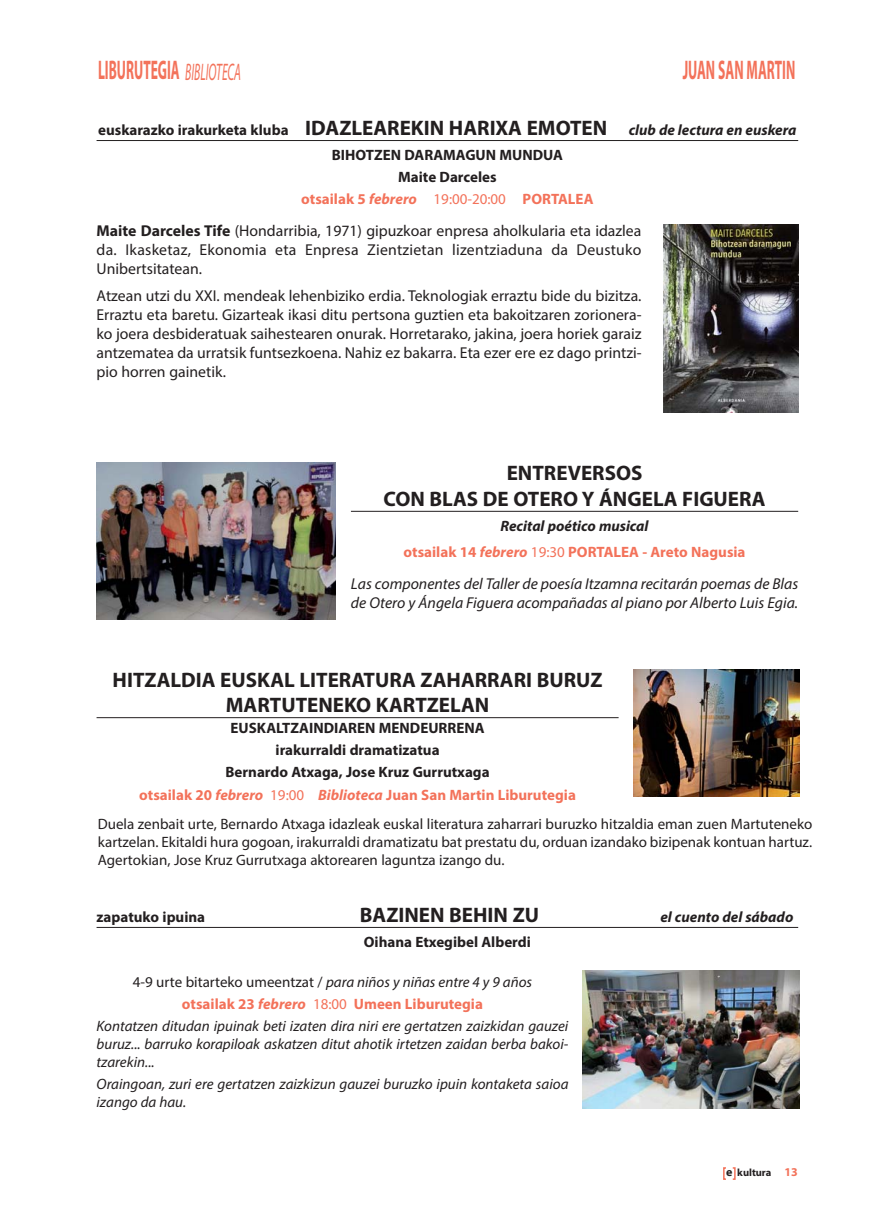
<style>
.page{position:relative;width:876px;height:1217px;background:#fff}
.page>*{position:absolute;margin:0;border:0;box-sizing:border-box;transform-origin:0 0}
.t1{font:700 27px "Myriad Pro";color:#f3725a;scale:.5 1}
.t2{font:700 21px/25.2px "Myriad Pro";color:#231f20;text-align:center}
.t3{font:15.75px/18.9px "Myriad Pro";color:#231f20;text-align:justify}
.t4{font:italic 15.75px/18.9px "Myriad Pro";color:#231f20}
.t5{font:italic 15px/22.2px "Myriad Pro";color:#231f20}
.t6{font:700 15px/22.2px "Myriad Pro";color:#231f20;text-align:center}
.t7{font:15px/18px "Myriad Pro";color:#231f20;text-align:justify}
.t8{font:700 15px/22.2px "Myriad Pro";color:#f3725a;text-align:center}
.t9{font:italic 700 15px "Myriad Pro";color:#231f20}
.t10{font:700 10.5px "Myriad Pro";color:#231f20}
.s1{font-weight:400;font-style:italic;font-size:24px}
.s2{font-size:21px}
.s3{font-style:italic}
.s4{color:#231f20}
.s5{font-weight:400}
.s6{font-weight:700}
.s7{color:#f3725a}
.s8{font-style:italic;color:#f3725a}
.s9{font-weight:400;color:#f3725a}
.s10{font-style:normal}
.s11{font-weight:700;font-style:normal;color:#f3725a}
.s12{font-weight:700;color:#f3725a}
.s13{font-style:normal;color:#f3725a}
.s14{font-size:12px}
.s15{font-size:12px;color:#f3725a}
</style>
<div class="page">
<div style="left:723px;top:1166px;width:4px;height:13px;border:2px solid #f3725a"></div>
<div style="left:732px;top:1166px;width:4px;height:13px;border:2px solid #f3725a"></div>
<hr style="left:97px;top:140px;width:701px;height:1px;background:#231f20">
<hr style="left:351px;top:511px;width:447px;height:1px;background:#231f20">
<img style="left:664px;top:224px;width:134px;height:188px">
<hr style="left:97px;top:926px;width:701px;height:1px;background:#231f20">
<img style="left:583px;top:970px;width:216px;height:138px">
<img style="left:97px;top:462px;width:239px;height:157px">
<hr style="left:97px;top:717px;width:522px;height:1px;background:#231f20">
<img style="left:634px;top:669px;width:165px;height:127px">
<h1 class="t1" style="left:98px;top:60px;width:288px">LIBURUTEGIA <span class="s1">BIBLIOTECA</span></h1>
<h1 class="t1" style="left:683px;top:60px;width:227px">JUAN SAN MARTIN</h1>
<p class="t6" style="left:98px;top:119px;width:700px;line-height:24.9px">euskarazko irakurketa kluba <span class="s2">IDAZLEAREKIN HARIXA EMOTEN</span> <span class="s3">club de lectura en euskera<br></span>BIHOTZEN DARAMAGUN MUNDUA</p>
<p class="t8" style="left:301px;top:167px;width:294px"><span class="s4">Maite Darceles<br></span>otsailak 5 <span class="s3">febrero</span> <span class="s5">19:00-20:00</span> PORTALEA</p>
<p class="t3" style="left:97px;top:222px;width:546px"><span class="s6">Maite Darceles Tife</span> (Hondarribia, 1971) gipuzkoar enpresa aholkularia eta idazlea da. Ikasketaz, Ekonomia eta Enpresa Zientzietan lizentziaduna da Deustuko Unibertsitatean.</p>
<p class="t3" style="left:97px;top:288px;width:547px">Atzean utzi du XXI. mendeak lehenbiziko erdia. Teknologiak erraztu bide du bizitza.<br>Erraztu eta baretu. Gizarteak ikasi ditu pertsona guztien eta bakoitzaren zorionera&shy;ko joera desbideratuak saihestearen onurak. Horretarako, jakina, joera horiek garaiz antzematea da urratsik funtsezkoena. Nahiz ez bakarra. Eta ezer ere ez dago printzi&shy;pio horren gainetik.</p>
<h2 class="t2" style="left:384px;top:463px;width:384px">ENTREVERSOS<br>CON BLAS DE OTERO Y ÁNGELA FIGUERA</h2>
<p class="t9" style="left:500px;top:520px;width:150px">Recital poético musical</p>
<p class="t8" style="left:404px;top:542px;width:343px">otsailak 14 <span class="s3">febrero</span> <span class="s5">19:30</span> PORTALEA - Areto Nagusia</p>
<p class="t4" style="left:351px;top:575px;width:449px">Las componentes del Taller de poesía Itzamna recitarán poemas de Blas de Otero y Ángela Figuera acompañadas al piano por Alberto Luis Egia.</p>
<h2 class="t2" style="left:113px;top:669px;width:492px">HITZALDIA EUSKAL LITERATURA ZAHARRARI BURUZ<br>MARTUTENEKO KARTZELAN</h2>
<p class="t6" style="left:139px;top:718px;width:438px">EUSKALTZAINDIAREN MENDEURRENA<br>irakurraldi dramatizatua<br>Bernardo Atxaga, Jose Kruz Gurrutxaga<br><span class="s7">otsailak 20</span> <span class="s8">febrero</span> <span class="s9">19:00</span> <span class="s8">Biblioteca</span> <span class="s7">Juan San Martin Liburutegia</span></p>
<p class="t7" style="left:98px;top:815px;width:716px">Duela zenbait urte, Bernardo Atxaga idazleak euskal literatura zaharrari buruzko hitzaldia eman zuen Martuteneko kartzelan. Ekitaldi hura gogoan, irakurraldi dramatizatu bat prestatu du, orduan izandako bizipenak kontuan hartuz.<br>Agertokian, Jose Kruz Gurrutxaga aktorearen laguntza izango du.</p>
<p class="t6" style="left:97px;top:906px;width:110px">zapatuko ipuina</p>
<h2 class="t2" style="left:360px;top:903px;width:181px">BAZINEN BEHIN ZU</h2>
<p class="t9" style="left:660px;top:910px;width:134px">el cuento del sábado</p>
<p class="t6" style="left:364px;top:931px;width:169px">Oihana Etxegibel Alberdi</p>
<p class="t5" style="left:97px;top:971px;width:473px;text-align:center"><span class="s10">4-9 urte bitarteko umeentzat /</span> para niños y niñas entre 4 y 9 años<br><span class="s11">otsailak 23</span> <span class="s12">febrero</span> <span class="s13">18:00</span> <span class="s11">Umeen Liburutegia<br></span>Kontatzen ditudan ipuinak beti izaten dira niri ere gertatzen zaizkidan gauzei</p>
<p class="t5" style="left:97px;top:1036px;width:473px;line-height:18px">buruz... barruko korapiloak askatzen ditut ahotik irtetzen zaidan berba bakoi&shy;tzarekin...</p>
<p class="t5" style="left:97px;top:1076px;width:473px;line-height:18px">Oraingoan, zuri ere gertatzen zaizkizun gauzei buruzko ipuin kontaketa saioa izango da hau.</p>
<p class="t10" style="left:726px;top:1168px;width:73px"><span class="s14">e</span> kultura <span class="s15">13</span></p>
</div>
